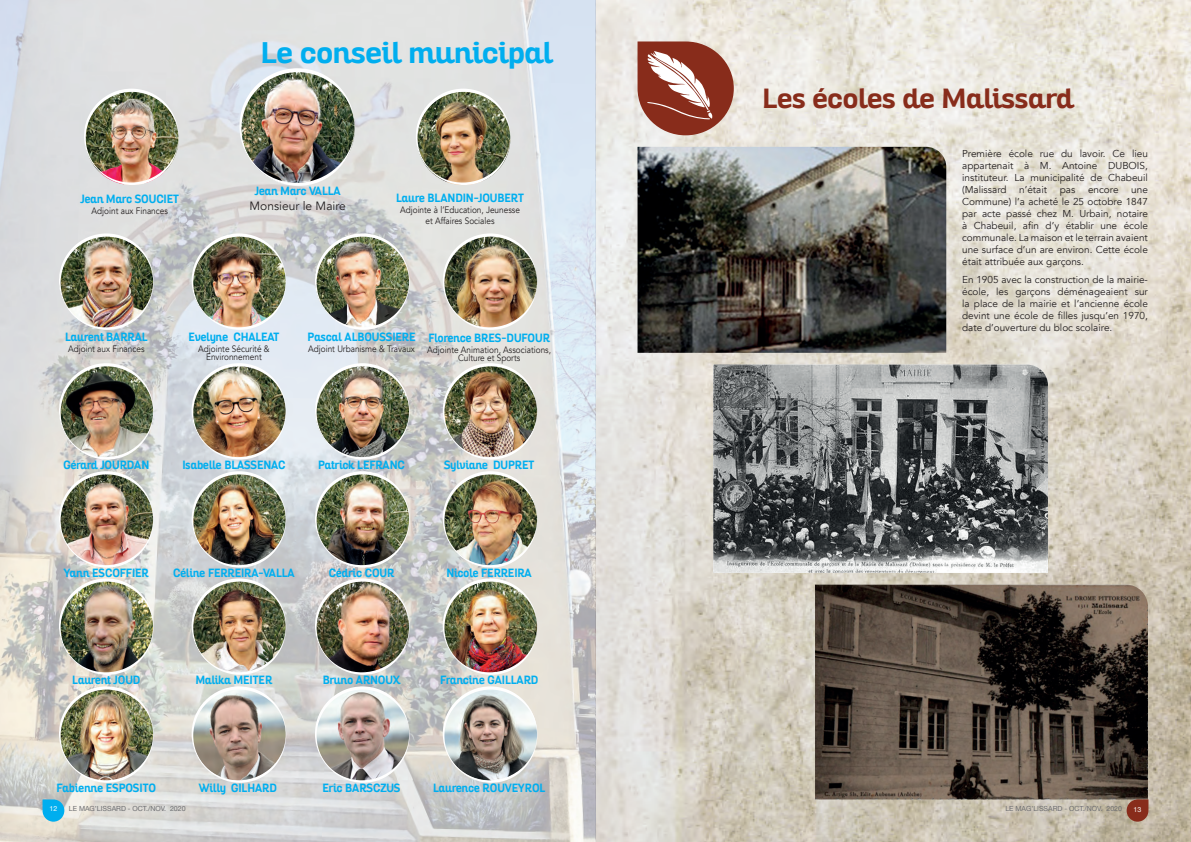
<style>
.page{position:relative;width:1191px;height:842px;background:#fff}
.page>*{position:absolute;margin:0;border:0;box-sizing:border-box;transform-origin:0 0}
.t1{font:700 29px "Altair";color:#00aeef}
.t2{font:700 27px "Altair";color:#882c1b}
.t3{font:12px "Avenir";color:#231f20}
.t4{font:700 11.6px "Altair";color:#00aeef;scale:.89 1}
.t5{font:10px/12px "Avenir";color:#231f20;text-align:justify}
.t6{font:9.3px/8px "Avenir";color:#231f20;text-align:center;scale:.89 1}
.t7{font:7px "Helvetica Neue";color:#6c6d70}
.t8{font:7px "Helvetica Neue";color:#fff}
</style>
<div class="page">
<img style="left:595px;top:0;width:596px;height:842px">
<svg style="left:637px;top:41px;width:97px;height:94px;background:#ab6c60"></svg>
<img style="left:713px;top:365px;width:335px;height:208px">
<img style="left:815px;top:584px;width:333px;height:215px">
<img style="left:637px;top:147px;width:309px;height:206px">
<svg style="left:1126px;top:799px;width:22px;height:23px"></svg>
<img style="left:0;top:0;width:333px;height:306px">
<img style="left:333px;top:0;width:262px;height:386px">
<img style="left:0;top:306px;width:335px;height:322px">
<img style="left:323px;top:386px;width:272px;height:392px">
<img style="left:0;top:628px;width:327px;height:214px">
<img style="left:322px;top:778px;width:273px;height:64px">
<svg style="left:43px;top:799px;width:21px;height:23px"></svg>
<img style="left:84px;top:89px;width:95px;height:96px">
<img style="left:416px;top:89px;width:94px;height:96px">
<img style="left:239px;top:68px;width:116px;height:118px">
<img style="left:443px;top:233px;width:94px;height:97px">
<img style="left:443px;top:363px;width:94px;height:97px">
<img style="left:443px;top:471px;width:94px;height:97px">
<img style="left:443px;top:578px;width:94px;height:97px">
<img style="left:443px;top:686px;width:94px;height:97px">
<img style="left:315px;top:233px;width:94px;height:97px">
<img style="left:315px;top:363px;width:94px;height:97px">
<img style="left:315px;top:471px;width:94px;height:97px">
<img style="left:315px;top:578px;width:94px;height:97px">
<img style="left:315px;top:686px;width:94px;height:97px">
<img style="left:191px;top:233px;width:95px;height:97px">
<img style="left:191px;top:363px;width:95px;height:97px">
<img style="left:191px;top:471px;width:95px;height:97px">
<img style="left:191px;top:578px;width:95px;height:97px">
<svg style="left:191px;top:686px;width:95px;height:97px;background:#bbb1a8"></svg>
<img style="left:59px;top:233px;width:95px;height:97px">
<img style="left:59px;top:363px;width:95px;height:97px">
<img style="left:59px;top:471px;width:95px;height:97px">
<img style="left:59px;top:578px;width:95px;height:97px">
<img style="left:59px;top:686px;width:95px;height:97px">
<h1 class="t1" style="left:260px;top:34px;width:294px">Le conseil municipal</h1>
<p class="t4" style="left:80px;top:191px;width:112px">Jean Marc SOUCIET</p>
<p class="t6" style="left:92px;top:207px;width:87px">Adjoint aux Finances</p>
<p class="t4" style="left:255px;top:184px;width:98px">Jean Marc VALLA</p>
<p class="t3" style="left:250px;top:198px;width:98px">Monsieur le Maire</p>
<p class="t4" style="left:396px;top:190px;width:145px">Laure BLANDIN-JOUBERT</p>
<p class="t6" style="left:400px;top:205px;width:136px;line-height:11.2px">Adjointe à l’Education, Jeunesse et Affaires Sociales</p>
<p class="t4" style="left:65px;top:329px;width:94px">Laurent BARRAL</p>
<p class="t6" style="left:68px;top:345px;width:87px">Adjoint aux Finances</p>
<p class="t4" style="left:189px;top:329px;width:103px">Evelyne CHALEAT</p>
<p class="t6" style="left:198px;top:345px;width:82px">Adjointe Sécurité &amp;<br>Environnement</p>
<p class="t4" style="left:308px;top:329px;width:123px">Pascal ALBOUSSIERE</p>
<p class="t6" style="left:308px;top:345px;width:121px">Adjoint Urbanisme &amp; Travaux</p>
<p class="t4" style="left:428px;top:330px;width:138px">Florence BRES-DUFOUR</p>
<p class="t6" style="left:427px;top:346px;width:141px">Adjointe Animation, Associations,<br>Culture et Sports</p>
<p class="t4" style="left:63px;top:457px;width:98px">Gérard JOURDAN</p>
<p class="t4" style="left:182px;top:457px;width:117px">Isabelle BLASSENAC</p>
<p class="t4" style="left:318px;top:457px;width:99px">Patrick LEFRANC</p>
<p class="t4" style="left:444px;top:457px;width:103px">Sylviane DUPRET</p>
<p class="t4" style="left:64px;top:565px;width:97px">Yann ESCOFFIER</p>
<p class="t4" style="left:173px;top:565px;width:138px">Céline FERREIRA-VALLA</p>
<p class="t4" style="left:329px;top:565px;width:75px">Cédric COUR</p>
<p class="t4" style="left:446px;top:565px;width:97px">Nicole FERREIRA</p>
<p class="t4" style="left:72px;top:673px;width:78px">Laurent JOUD</p>
<p class="t4" style="left:196px;top:673px;width:87px">Malika MEITER</p>
<p class="t4" style="left:323px;top:673px;width:89px">Bruno ARNOUX</p>
<p class="t4" style="left:440px;top:673px;width:112px">Francine GAILLARD</p>
<p class="t4" style="left:57px;top:780px;width:113px">Fabienne ESPOSITO</p>
<p class="t4" style="left:199px;top:780px;width:89px">Willy GILHARD</p>
<p class="t4" style="left:433px;top:780px;width:128px">Laurence ROUVEYROL</p>
<p class="t4" style="left:322px;top:781px;width:89px">Eric BARSCZUS</p>
<h2 class="t2" style="left:762px;top:81px;width:313px">Les écoles de Malissard</h2>
<p class="t5" style="left:962px;top:148px;width:187px">Première école rue du lavoir. Ce lieu appartenait à M. Antoine DUBOIS, instituteur. La municipalité de Chabeuil (Malissard</p>
<p class="t5" style="left:1019px;top:184px;width:29px">n’était</p>
<p class="t5" style="left:1059px;top:184px;width:17px">pas</p>
<p class="t5" style="left:1088px;top:184px;width:32px">encore</p>
<p class="t5" style="left:962px;top:184px;width:187px;text-indent:169px">une Commune) l’a acheté le 25 octobre 1847 par acte passé chez M. Urbain, notaire à Chabeuil, afin d’y établir une école communale. La maison et le terrain avaient une surface d’un are environ. Cette école était attribuée aux garçons.</p>
<p class="t5" style="left:962px;top:273px;width:187px">En 1905 avec la construction de la mairie&shy;école, les garçons déménageaient sur la place de la mairie et l’ancienne école devint une école de filles jusqu’en 1970, date d’ouverture du bloc scolaire.</p>
<p class="t8" style="left:50px;top:803px;width:9px">12</p>
<p class="t7" style="left:69px;top:803px;width:118px">LE MAG’LISSARD - OCT./NOV. 2020</p>
<p class="t7" style="left:1005px;top:804px;width:118px">LE MAG’LISSARD - OCT./NOV. 2020</p>
<p class="t8" style="left:1133px;top:804px;width:9px">13</p>
</div>
